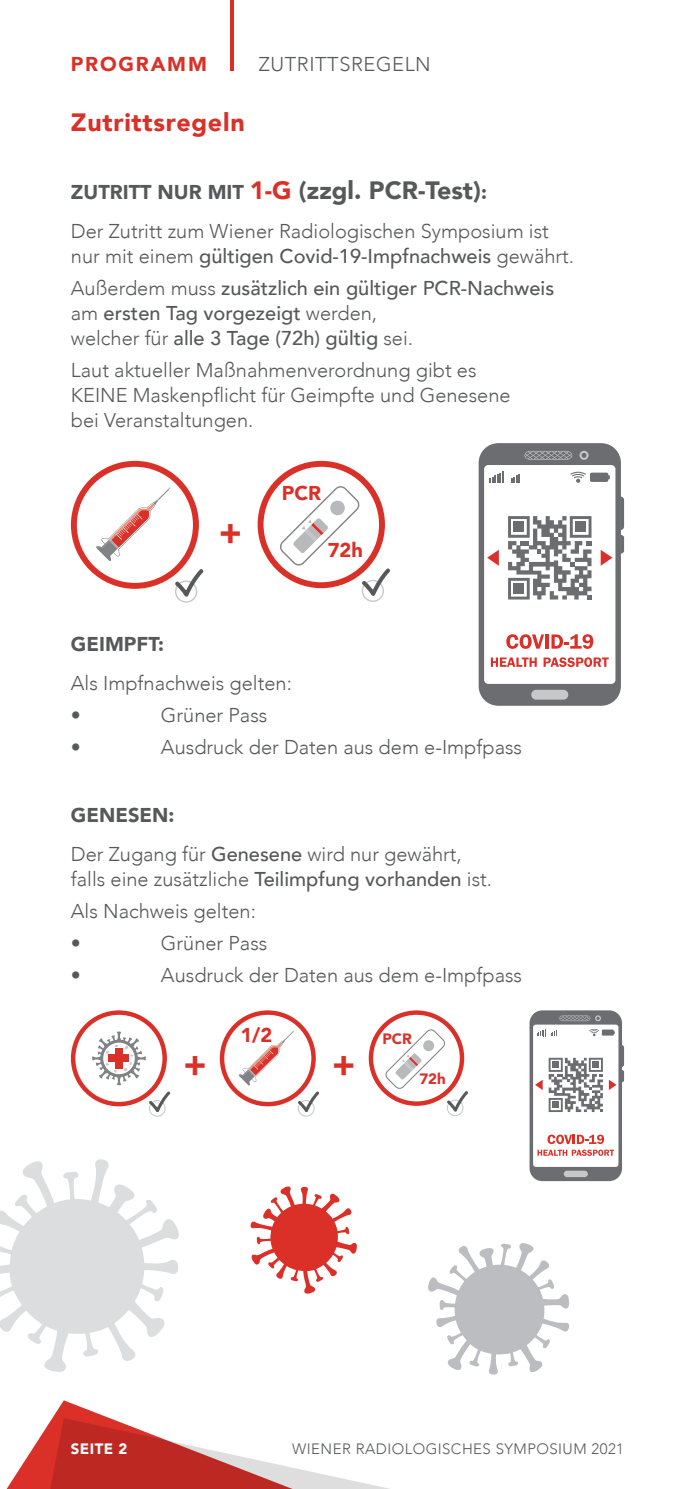
<style>
.page{position:relative;width:695px;height:1489px;background:#fff}
.page>*{position:absolute;margin:0;border:0;box-sizing:border-box;transform-origin:0 0}
.Zutrittsregeln{font:900 35px "Avenir";color:#da3028}
.Zutrittsregeln-2{font:900 25px "Avenir";color:#57585a}
.Überschrift_-_1{font:900 25px "Avenir";letter-spacing:.03em;color:#da3028}
.Zutrittsregeln-3{font:300 20px/25px "Avenir";color:#57585a}
.Zutrittsregeln-4{font:500 20px/25px "Avenir";color:#57585a}
.Zutrittsregeln-5{font:900 20px "Avenir";letter-spacing:.09em;color:#da3028}
.Zutrittsregeln-6{font:900 20px "Avenir";color:#57585a}
.Zutrittsregeln-7{font:300 20px "Avenir";letter-spacing:.03em;color:#57585a}
.t1{font:300 15px "Avenir";letter-spacing:.03em;color:#57585a}
.t2{font:900 15px "Avenir";letter-spacing:.03em;color:#fff}
.Zutrittsregeln-8{font:900 15px "Avenir";color:#da3028}
.s1{font-size:20px}
.s2{color:#da3028}
.s3{font-weight:500}
.s4{font-weight:300}
</style>
<div class="page">
<svg style="left:7px;top:1400px;width:378px;height:88px"></svg>
<hr style="left:230px;top:0;width:4px;height:71px;background:#da3028">
<svg style="left:0;top:1159px;width:179px;height:213px"></svg>
<svg style="left:250px;top:1186px;width:107px;height:107px"></svg>
<svg style="left:620px;top:496px;width:4px;height:57px"></svg>
<div style="left:478px;top:443px;width:142px;height:262px;background:#6c6d70;border-radius:20px"></div>
<div style="left:484px;top:465px;width:131px;height:219px;background:#fff;border-radius:4px"></div>
<svg style="left:579px;top:451px;width:9px;height:9px"></svg>
<svg style="left:581px;top:453px;width:5px;height:5px"></svg>
<svg style="left:524px;top:451px;width:48px;height:8px"></svg>
<div style="left:531px;top:689px;width:37px;height:10px;background:#c7c8ca;border-radius:5px"></div>
<svg style="left:508px;top:516px;width:83px;height:83px"></svg>
<svg style="left:490px;top:657px;width:46px;height:9px"></svg>
<svg style="left:543px;top:657px;width:65px;height:10px"></svg>
<svg style="left:506px;top:634px;width:38px;height:15px"></svg>
<hr style="left:545px;top:634px;width:3px;height:14px;background:#da3028">
<svg style="left:551px;top:634px;width:42px;height:15px"></svg>
<svg style="left:487px;top:550px;width:12px;height:15px"></svg>
<svg style="left:600px;top:550px;width:12px;height:15px"></svg>
<div style="left:590px;top:472px;width:18px;height:10px;background:#6c6d70;border-radius:2px"></div>
<hr style="left:599px;top:475px;width:10px;height:4px;background:#6c6d70">
<svg style="left:570px;top:471px;width:16px;height:12px"></svg>
<svg style="left:489px;top:471px;width:14px;height:12px"></svg>
<svg style="left:511px;top:474px;width:9px;height:9px"></svg>
<svg style="left:71px;top:461px;width:132px;height:141px"></svg>
<svg style="left:71px;top:1010px;width:99px;height:106px"></svg>
<div style="left:109px;top:1054px;width:20px;height:8px;background:#da3028"></div>
<div style="left:115px;top:1048px;width:8px;height:20px;background:#da3028"></div>
<svg style="left:220px;top:1010px;width:99px;height:106px"></svg>
<svg style="left:257px;top:461px;width:133px;height:141px"></svg>
<svg style="left:368px;top:1010px;width:100px;height:106px"></svg>
<div style="left:529px;top:1010px;width:93px;height:170px;background:#6c6d70;border-radius:13px"></div>
<div style="left:533px;top:1024px;width:85px;height:142px;background:#fff;border-radius:3px"></div>
<svg style="left:559px;top:1015px;width:42px;height:6px"></svg>
<div style="left:563px;top:1170px;width:24px;height:6px;background:#c7c8ca;border-radius:3px"></div>
<svg style="left:548px;top:1057px;width:54px;height:54px"></svg>
<svg style="left:537px;top:1149px;width:77px;height:6px"></svg>
<svg style="left:547px;top:1134px;width:57px;height:9px"></svg>
<svg style="left:535px;top:1080px;width:7px;height:10px"></svg>
<svg style="left:608px;top:1045px;width:16px;height:45px"></svg>
<div style="left:601px;top:1029px;width:12px;height:6px;background:#6c6d70"></div>
<svg style="left:589px;top:1029px;width:10px;height:7px"></svg>
<svg style="left:537px;top:1029px;width:18px;height:7px"></svg>
<svg style="left:428px;top:1243px;width:141px;height:132px"></svg>
<p class="Zutrittsregeln-5" style="left:71px;top:47px;width:137px">PROGRAMM</p>
<p class="Zutrittsregeln-7" style="left:259px;top:52px;width:173px">ZUTRITTSREGELN</p>
<p class="Überschrift_-_1" style="left:71px;top:101px;width:175px">Zutrittsregeln</p>
<p class="Zutrittsregeln-2" style="left:71px;top:169px;width:417px"><span class="s1">ZUTRITT NUR MIT</span> <span class="s2">1-G</span> (zzgl. PCR-Test)<span class="s1">:</span></p>
<p class="Zutrittsregeln-3" style="left:71px;top:219px;width:504px">Der Zutritt zum Wiener Radiologischen Symposium ist nur mit einem <span class="s3">gültigen Covid-19-Impfnachweis</span> gewährt.</p>
<p class="Zutrittsregeln-4" style="left:71px;top:275px;width:485px"><span class="s4">Außerdem muss</span> zusätzlich ein gültiger PCR-Nachweis <span class="s4">am</span> ersten Tag vorgezeigt <span class="s4">werden,<br>welcher für</span> alle 3 Tage (72h) gültig <span class="s4">sei.</span></p>
<p class="Zutrittsregeln-3" style="left:71px;top:358px;width:441px">Laut aktueller Maßnahmenverordnung gibt es<br>KEINE Maskenpflicht für Geimpfte und Genesene bei Veranstaltungen.</p>
<p class="Zutrittsregeln" style="left:219px;top:502px;width:25px">+</p>
<p class="Zutrittsregeln-5" style="left:282px;top:476px;width:41px">PCR</p>
<p class="Zutrittsregeln-5" style="left:328px;top:533px;width:37px">72h</p>
<p class="Zutrittsregeln-6" style="left:71px;top:626px;width:95px">GEIMPFT:</p>
<p class="Zutrittsregeln-3" style="left:71px;top:670px;width:222px">Als Impfnachweis gelten:</p>
<p class="Zutrittsregeln-3" style="left:71px;top:702px;width:11px">•</p>
<p class="Zutrittsregeln-3" style="left:161px;top:702px;width:108px">Grüner Pass</p>
<p class="Zutrittsregeln-3" style="left:71px;top:735px;width:11px">•</p>
<p class="Zutrittsregeln-3" style="left:161px;top:735px;width:362px">Ausdruck der Daten aus dem e-Impfpass</p>
<p class="Zutrittsregeln-6" style="left:71px;top:797px;width:105px">GENESEN:</p>
<p class="Zutrittsregeln-3" style="left:71px;top:841px;width:422px">Der Zugang für <span class="s3">Genesene</span> wird nur gewährt, falls eine zusätzliche <span class="s3">Teilimpfung vorhanden</span> ist.</p>
<p class="Zutrittsregeln-3" style="left:71px;top:898px;width:186px">Als Nachweis gelten:</p>
<p class="Zutrittsregeln-3" style="left:71px;top:930px;width:11px">•</p>
<p class="Zutrittsregeln-3" style="left:161px;top:930px;width:108px">Grüner Pass</p>
<p class="Zutrittsregeln-3" style="left:71px;top:963px;width:11px">•</p>
<p class="Zutrittsregeln-3" style="left:161px;top:963px;width:362px">Ausdruck der Daten aus dem e-Impfpass</p>
<p class="Zutrittsregeln-5" style="left:240px;top:1018px;width:33px">1/2</p>
<p class="Zutrittsregeln" style="left:183px;top:1033px;width:25px">+</p>
<p class="Zutrittsregeln" style="left:332px;top:1033px;width:25px">+</p>
<p class="Zutrittsregeln-8" style="left:382px;top:1025px;width:31px">PCR</p>
<p class="Zutrittsregeln-8" style="left:419px;top:1066px;width:28px">72h</p>
<p class="t2" style="left:71px;top:1435px;width:58px">SEITE 2</p>
<p class="t1" style="left:292px;top:1439px;width:333px">WIENER RADIOLOGISCHES SYMPOSIUM 2021</p>
</div>
